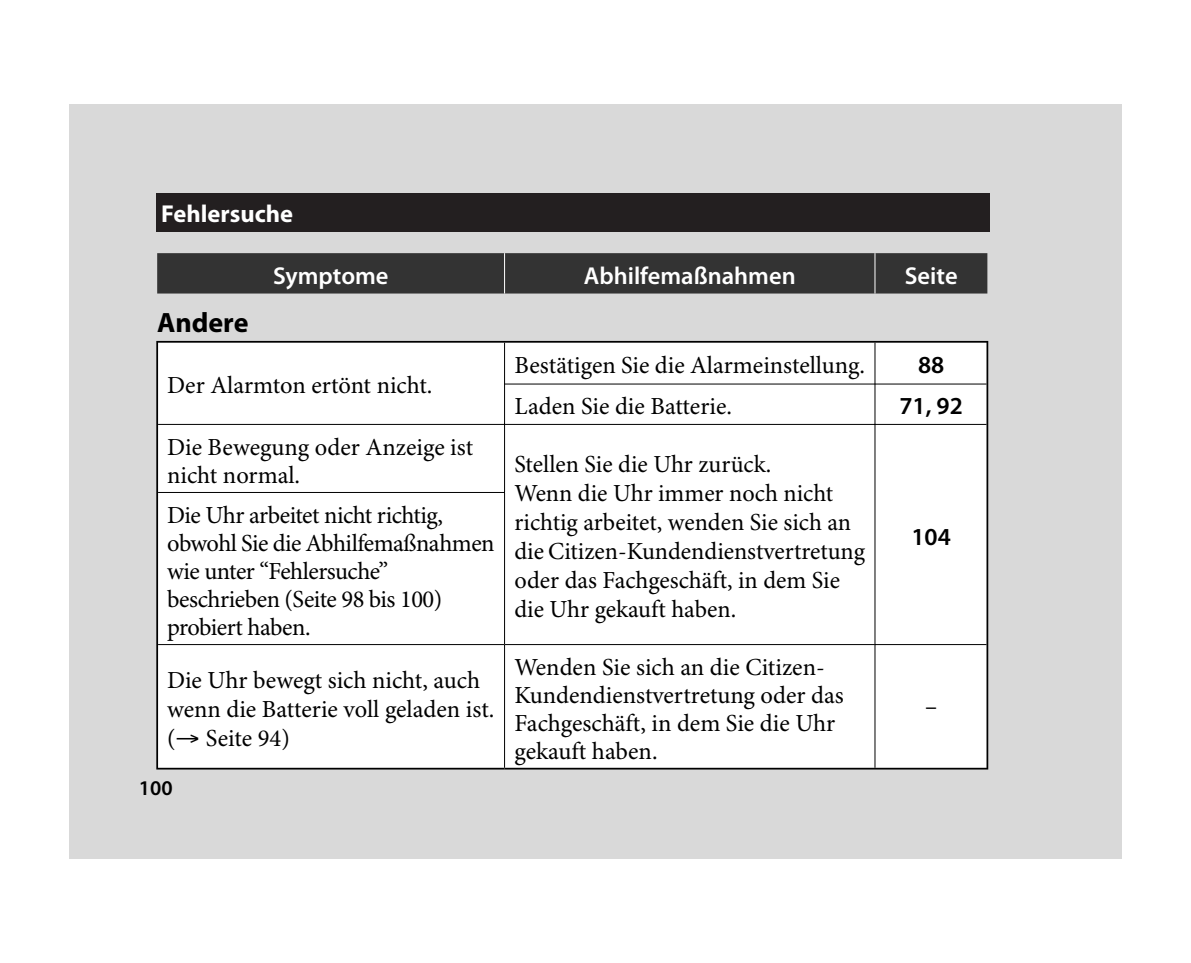
<style>
.page{position:relative;width:1191px;height:963px;background:#fff}
.page>*{position:absolute;margin:0;border:0;box-sizing:border-box;transform-origin:0 0}
.t1{font:700 28px "Myriad Pro";color:#000}
.t2{font:24.5px/29.1px "Minion Pro";color:#000}
.t3{font:24.5px/28px "Minion Pro";letter-spacing:-.02em;color:#000}
.t4{font:600 24.5px "Myriad Pro";color:#fff}
.t5{font:700 24.5px "Myriad Pro";color:#fff}
.t6{font:600 24.5px "Myriad Pro";color:#000}
.t7{font:22.75px "Myriad Pro";color:#000}
.t8{font:600 21px "Myriad Pro";color:#000}
</style>
<div class="page">
<div style="left:69px;top:104px;width:1052px;height:754px;background:#d9d9d9"></div>
<div style="left:156px;top:193px;width:834px;height:39px;background:#231f20"></div>
<div style="left:157px;top:253px;width:830px;height:40px;background:#333"></div>
<div style="left:158px;top:342px;width:828px;height:425px;background:#fff"></div>
<hr style="left:156px;top:341px;width:348px;height:1px;background:#000">
<hr style="left:156px;top:342px;width:2px;height:42px;background:#000">
<hr style="left:504px;top:341px;width:484px;height:1px;background:#000">
<hr style="left:986px;top:342px;width:2px;height:42px;background:#000">
<hr style="left:156px;top:384px;width:2px;height:40px;background:#000">
<hr style="left:986px;top:384px;width:2px;height:40px;background:#000">
<hr style="left:156px;top:424px;width:2px;height:68px;background:#000">
<hr style="left:986px;top:424px;width:2px;height:68px;background:#000">
<hr style="left:156px;top:492px;width:2px;height:152px;background:#000">
<hr style="left:986px;top:492px;width:2px;height:152px;background:#000">
<hr style="left:156px;top:644px;width:2px;height:123px;background:#000">
<hr style="left:986px;top:644px;width:2px;height:123px;background:#000">
<hr style="left:156px;top:767px;width:348px;height:2px;background:#000">
<hr style="left:875px;top:767px;width:113px;height:2px;background:#000">
<hr style="left:504px;top:253px;width:1px;height:40px;background:#fff">
<hr style="left:874px;top:253px;width:1px;height:40px;background:#fff">
<hr style="left:504px;top:342px;width:1px;height:41px;background:#000">
<hr style="left:874px;top:342px;width:1px;height:41px;background:#000">
<hr style="left:504px;top:384px;width:1px;height:40px;background:#000">
<hr style="left:874px;top:384px;width:1px;height:40px;background:#000">
<hr style="left:504px;top:383px;width:482px;height:1px;background:#000">
<hr style="left:504px;top:424px;width:482px;height:1px;background:#000">
<hr style="left:874px;top:425px;width:1px;height:67px;background:#000">
<hr style="left:874px;top:492px;width:1px;height:152px;background:#000">
<hr style="left:158px;top:424px;width:346px;height:1px;background:#000">
<hr style="left:504px;top:425px;width:1px;height:67px;background:#000">
<hr style="left:158px;top:492px;width:347px;height:1px;background:#000">
<hr style="left:504px;top:493px;width:1px;height:151px;background:#000">
<hr style="left:158px;top:644px;width:346px;height:1px;background:#000">
<hr style="left:504px;top:645px;width:1px;height:122px;background:#000">
<hr style="left:875px;top:644px;width:111px;height:1px;background:#000">
<hr style="left:874px;top:645px;width:1px;height:122px;background:#000">
<hr style="left:504px;top:767px;width:371px;height:2px;background:#000">
<hr style="left:504px;top:644px;width:371px;height:1px;background:#000">
<p class="t5" style="left:161px;top:204px;width:133px">Fehlersuche</p>
<p class="t1" style="left:157px;top:312px;width:93px">Andere</p>
<p class="t4" style="left:273px;top:266px;width:117px">Symptome</p>
<p class="t4" style="left:584px;top:266px;width:213px">Abhilfemaßnahmen</p>
<p class="t4" style="left:904px;top:266px;width:54px">Seite</p>
<p class="t2" style="left:167px;top:373px;width:267px">Der Alarmton ertönt nicht.</p>
<p class="t2" style="left:167px;top:434px;width:308px;line-height:28px">Die Bewegung oder Anzeige ist nicht normal.</p>
<p class="t3" style="left:167px;top:502px;width:329px">Die Uhr arbeitet nicht richtig, obwohl Sie die Abhilfemaßnahmen wie unter “Fehlersuche” beschrieben (Seite 98 bis 100) probiert haben.</p>
<p class="t2" style="left:167px;top:667px;width:329px">Die Uhr bewegt sich nicht, auch wenn die Batterie voll geladen ist. (→ Seite 94)</p>
<p class="t8" style="left:139px;top:780px;width:35px">100</p>
<p class="t2" style="left:514px;top:352px;width:352px">Bestätigen Sie die Alarmeinstellung.</p>
<p class="t6" style="left:918px;top:355px;width:28px">88</p>
<p class="t2" style="left:514px;top:394px;width:219px">Laden Sie die Batterie.</p>
<p class="t6" style="left:899px;top:397px;width:65px">71, 92</p>
<p class="t2" style="left:514px;top:451px;width:352px">Stellen Sie die Uhr zurück.<br>Wenn die Uhr immer noch nicht richtig arbeitet, wenden Sie sich an die Citizen-Kundendienstvertretung oder das Fachgeschäft, in dem Sie die Uhr gekauft haben.</p>
<p class="t2" style="left:514px;top:654px;width:331px;line-height:28px">Wenden Sie sich an die Citizen-<br>Kundendienstvertretung oder das<br>Fachgeschäft, in dem Sie die Uhr gekauft haben.</p>
<p class="t6" style="left:911px;top:527px;width:41px">104</p>
<p class="t7" style="left:925px;top:698px;width:13px">–</p>
</div>
